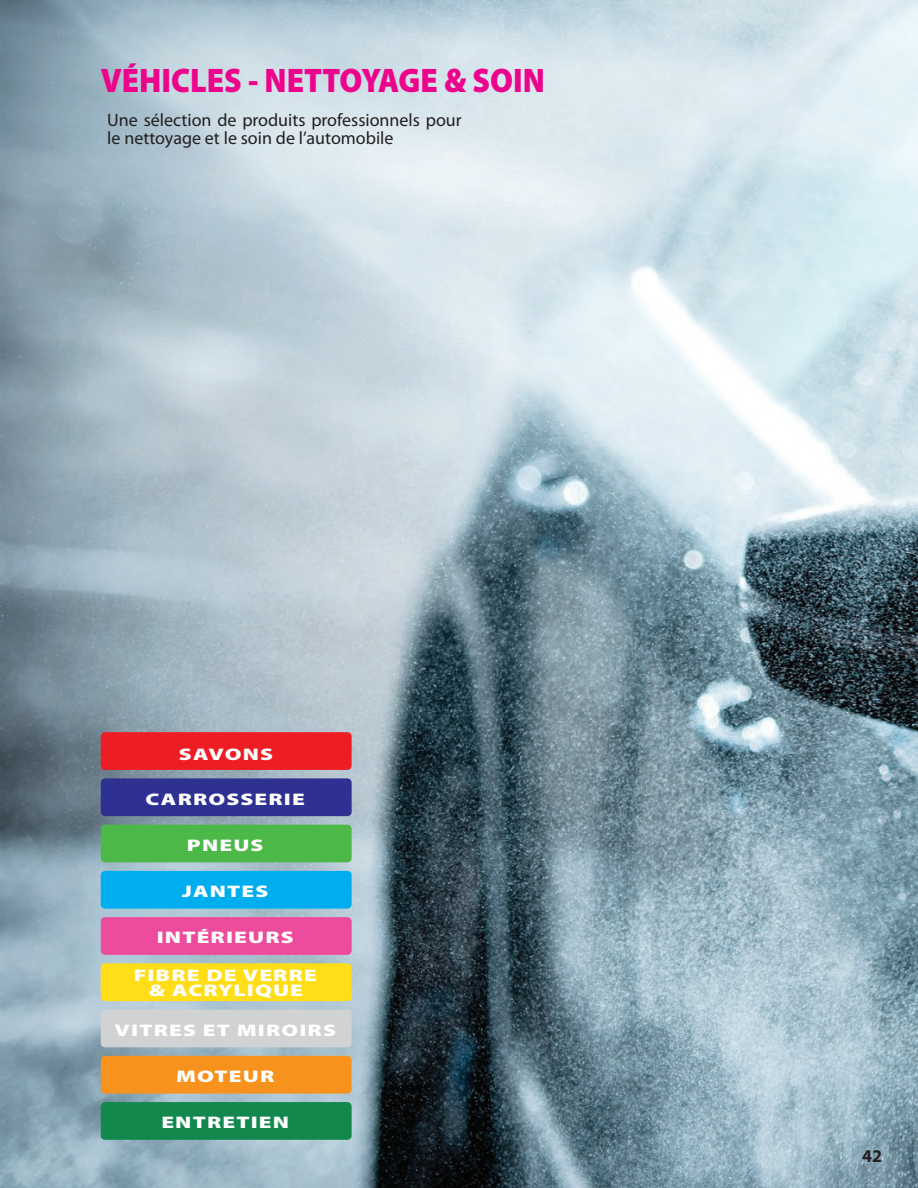
<style>
.page{position:relative;width:918px;height:1188px;background:#fff}
.page>*{position:absolute;margin:0;border:0;box-sizing:border-box;transform-origin:0 0}
.t1{font:900 34.2px "Myriad Pro";color:#ed028c;scale:.92 1}
.t2{font:18px/18px "Myriad Pro";color:#231f20}
.t3{font:700 18px "Myriad Pro";color:#231f20}
.t4{font:900 16.8px/15px "Myriad Pro";letter-spacing:.05em;color:#fff;text-align:center;scale:1.37 1}
</style>
<div class="page">
<img style="left:0;top:0;width:918px;height:1188px">
<div style="left:101px;top:732px;width:251px;height:38px;background:#ee1d23;border-radius:4px"></div>
<div style="left:101px;top:778px;width:251px;height:38px;background:#2e3092;border-radius:4px"></div>
<div style="left:101px;top:825px;width:251px;height:37px;background:#4cb848;border-radius:4px"></div>
<div style="left:101px;top:871px;width:251px;height:38px;background:#00aeef;border-radius:4px"></div>
<div style="left:101px;top:917px;width:251px;height:38px;background:#ed4c9c;border-radius:4px"></div>
<div style="left:101px;top:963px;width:251px;height:38px;background:#ffdd17;border-radius:4px"></div>
<div style="left:101px;top:1010px;width:251px;height:37px;background:#d1d2d4;border-radius:4px"></div>
<div style="left:101px;top:1102px;width:251px;height:38px;background:#12884d;border-radius:4px"></div>
<div style="left:101px;top:1056px;width:251px;height:38px;background:#f7931d;border-radius:4px"></div>
<p class="t1" style="left:101px;top:57px;width:484px">VÉHICLES - NETTOYAGE &amp; SOIN</p>
<p class="t2" style="left:107px;top:111px;width:356px">Une sélection de produits professionnels pour le nettoyage et le soin de l’automobile</p>
<p class="t4" style="left:179px;top:747px;width:70px">SAVONS</p>
<p class="t4" style="left:146px;top:791px;width:118px">CARROSSERIE</p>
<p class="t4" style="left:187px;top:837px;width:57px">PNEUS</p>
<p class="t4" style="left:182px;top:883px;width:65px">JANTES</p>
<p class="t4" style="left:157px;top:930px;width:102px">INTÉRIEURS</p>
<p class="t4" style="left:134px;top:967px;width:135px">FIBRE DE VERRE &amp; ACRYLIQUE</p>
<p class="t4" style="left:115px;top:1022px;width:163px">VITRES ET MIROIRS</p>
<p class="t4" style="left:176px;top:1068px;width:73px">MOTEUR</p>
<p class="t4" style="left:161px;top:1115px;width:95px">ENTRETIEN</p>
<p class="t3" style="left:862px;top:1145px;width:21px">42</p>
</div>
